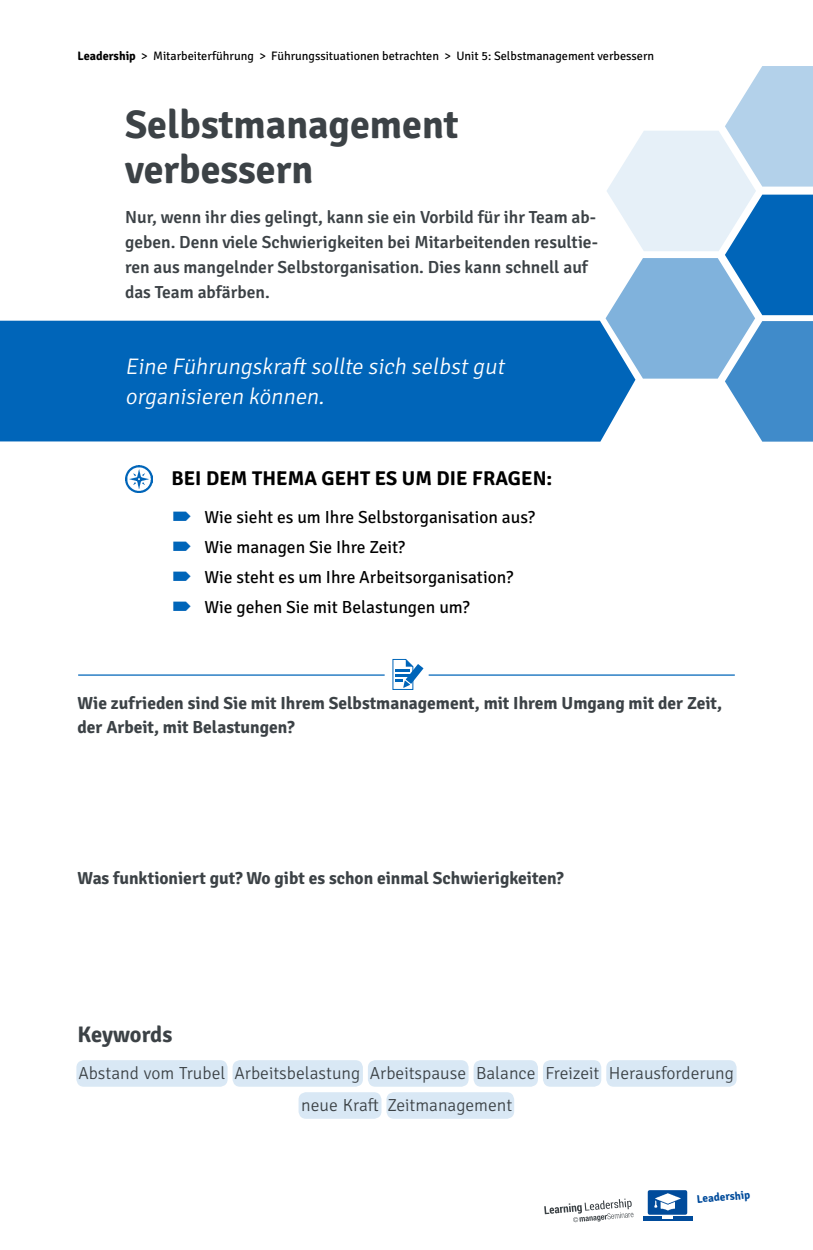
<style>
.page{position:relative;width:813px;height:1250px;background:#fff}
.page>*{position:absolute;margin:0;border:0;box-sizing:border-box;transform-origin:0 0}
.t1{font:700 40px/45px "Signika Negative";color:#3c4246}
.t2{font:italic 300 22.5px/30px "Signika Negative";color:#fff}
.t3{font:700 22.5px "Signika Negative";letter-spacing:-.01em;color:#3c4246}
.t4{font:700 20px "Signika Negative";letter-spacing:.005em;color:#000}
.t5{font:600 17.5px/25px "Signika Negative";color:#3c4246}
.t6{font:700 17.5px/23.8px "Signika Negative";color:#3c4246}
.t7{font:17.5px/30px "Signika Negative";color:#000}
.t8{font:300 17.5px/32px "Signika Negative";color:#3c4246;text-align:center}
.t9{font:12.25px "Signika Negative";color:#000}
.t10{font:700 11.25px "Signika Negative";color:#004b9b}
.s1{font-weight:700}
</style>
<div class="page">
<div style="left:647px;top:1190px;width:40px;height:25px;background:#004b9b;border-radius:2px"></div>
<svg style="left:643px;top:1216px;width:49px;height:5px"></svg>
<img style="left:654px;top:1194px;width:27px;height:16px">
<svg style="left:544px;top:1199px;width:89px;height:23px"></svg>
<hr style="left:78px;top:674px;width:306px;height:2px;background:#0065b9">
<hr style="left:428px;top:674px;width:306px;height:2px;background:#0065b9">
<svg style="left:392px;top:658px;width:31px;height:32px"></svg>
<hr style="left:395px;top:674px;width:15px;height:3px;background:#0065b9">
<div style="left:0;top:321px;width:605px;height:121px;background:#0065b9"></div>
<svg style="left:605px;top:66px;width:207px;height:376px"></svg>
<img style="left:125px;top:466px;width:27px;height:27px">
<div style="left:76px;top:1060px;width:151px;height:27px;background:#d9e8f5;border-radius:7px"></div>
<div style="left:368px;top:1060px;width:100px;height:27px;background:#d9e8f5;border-radius:7px"></div>
<div style="left:473px;top:1060px;width:65px;height:27px;background:#d9e8f5;border-radius:7px"></div>
<div style="left:232px;top:1060px;width:131px;height:27px;background:#d9e8f5;border-radius:7px"></div>
<div style="left:543px;top:1060px;width:58px;height:27px;background:#d9e8f5;border-radius:7px"></div>
<div style="left:606px;top:1060px;width:130px;height:27px;background:#d9e8f5;border-radius:7px"></div>
<div style="left:298px;top:1092px;width:83px;height:27px;background:#d9e8f5;border-radius:7px"></div>
<div style="left:386px;top:1092px;width:128px;height:27px;background:#d9e8f5;border-radius:7px"></div>
<p class="t9" style="left:78px;top:47px;width:578px"><span class="s1">Leadership</span> &gt; Mitarbeiterführung &gt; Führungssituationen betrachten &gt; Unit 5: Selbstmanagement verbessern</p>
<h1 class="t1" style="left:125px;top:99px;width:335px">Selbstmanagement verbessern</h1>
<p class="t5" style="left:125px;top:203px;width:474px">Nur, wenn ihr dies gelingt, kann sie ein Vorbild für ihr Team ab&shy;geben. Denn viele Schwierigkeiten bei Mitarbeitenden resultie&shy;ren aus mangelnder Selbstorganisation. Dies kann schnell auf das Team abfärben.</p>
<p class="t2" style="left:125px;top:350px;width:385px">Eine Führungskraft sollte sich selbstgut organisieren können.</p>
<p class="t4" style="left:171px;top:464px;width:382px">BEI DEM THEMA GEHT ES UM DIE FRAGEN:</p>
<p class="t7" style="left:204px;top:501px;width:332px">Wie sieht es um Ihre Selbstorganisation aus?<br>Wie managen Sie Ihre Zeit?<br>Wie steht es um Ihre Arbeitsorganisation?<br>Wie gehen Sie mit Belastungen um?</p>
<p class="t6" style="left:77px;top:690px;width:646px">Wie zufrieden sind Sie mit Ihrem Selbstmanagement, mit Ihrem Umgang mit der Zeit, der Arbeit, mit Belastungen?</p>
<p class="t6" style="left:77px;top:865px;width:488px">Was funktioniert gut? Wo gibt es schon einmal Schwierigkeiten?</p>
<p class="t3" style="left:78px;top:1018px;width:96px">Keywords</p>
<p class="t8" style="left:78px;top:1056px;width:657px">Abstand vom Trubel Arbeitsbelastung Arbeitspause Balance Freizeit Herausforderung neue Kraft Zeitmanagement</p>
<p class="t10" style="left:696px;top:1191px;width:55px;rotate:-5deg">Leadership</p>
</div>
